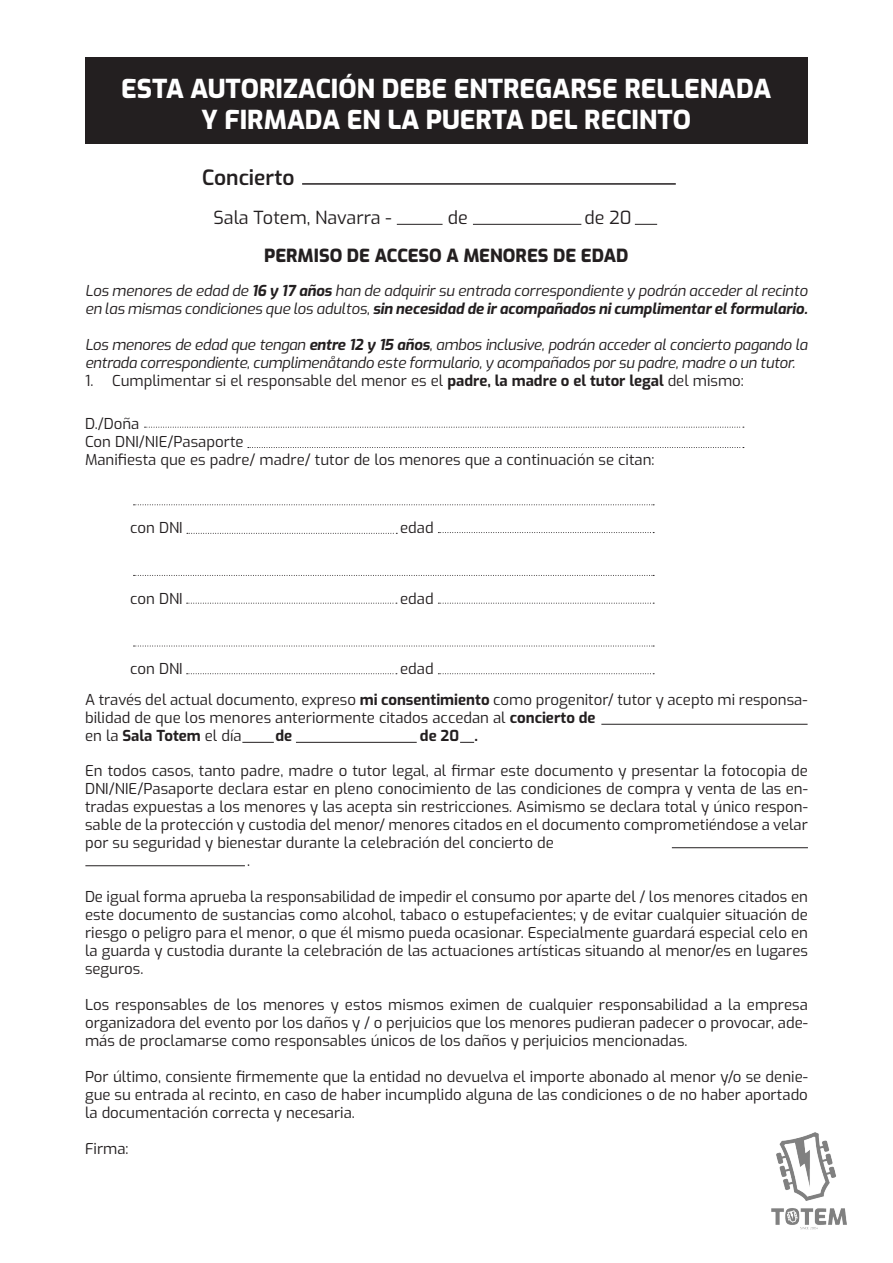
<style>
.page{position:relative;width:893px;height:1263px;background:#fff}
.page>*{position:absolute;margin:0;border:0;box-sizing:border-box;transform-origin:0 0}
.t1{font:800 25.95px "Exo";color:#fff}
.t2{font:600 21px "Exo";color:#231f20}
.t3{font:800 18px "Exo";color:#231f20}
.t4{font:18px "Exo";color:#231f20}
.t5{font:15px/18px "Exo";color:#231f20;text-align:justify}
.t6{font:italic 15px/18px "Exo";letter-spacing:-.02em;color:#231f20}
.t7{font:700 15px "Exo";color:#231f20}
.s1{font-weight:700}
</style>
<div class="page">
<img style="left:771px;top:1132px;width:76px;height:98px">
<div style="left:85px;top:57px;width:723px;height:87px;background:#231f20"></div>
<hr style="left:302px;top:183px;width:374px;height:2px;background:#231f20">
<hr style="left:397px;top:224px;width:46px;height:1px;background:#231f20">
<hr style="left:473px;top:224px;width:108px;height:1px;background:#231f20">
<svg style="left:635px;top:224px;width:22px;height:1px"></svg>
<svg style="left:134px;top:504px;width:520px;height:1px"></svg>
<svg style="left:187px;top:533px;width:210px;height:1px"></svg>
<svg style="left:438px;top:532px;width:216px;height:1px"></svg>
<svg style="left:134px;top:575px;width:520px;height:1px"></svg>
<svg style="left:187px;top:603px;width:210px;height:1px"></svg>
<svg style="left:438px;top:603px;width:216px;height:1px"></svg>
<svg style="left:134px;top:646px;width:520px;height:1px"></svg>
<svg style="left:187px;top:673px;width:210px;height:1px"></svg>
<svg style="left:438px;top:673px;width:216px;height:1px"></svg>
<svg style="left:145px;top:427px;width:599px;height:1px"></svg>
<svg style="left:248px;top:447px;width:496px;height:1px"></svg>
<hr style="left:601px;top:724px;width:207px;height:1px;background:#231f20">
<hr style="left:242px;top:742px;width:32px;height:1px;background:#231f20">
<hr style="left:296px;top:742px;width:121px;height:1px;background:#231f20">
<svg style="left:460px;top:742px;width:14px;height:1px"></svg>
<hr style="left:672px;top:847px;width:136px;height:1px;background:#231f20">
<hr style="left:85px;top:865px;width:160px;height:1px;background:#231f20">
<p class="t1" style="left:121px;top:69px;width:652px">ESTA AUTORIZACIÓN DEBE ENTREGARSE RELLENADA</p>
<p class="t1" style="left:202px;top:100px;width:491px">Y FIRMADA EN LA PUERTA DEL RECINTO</p>
<p class="t2" style="left:202px;top:161px;width:94px">Concierto</p>
<p class="t4" style="left:213px;top:204px;width:180px">Sala Totem, Navarra -</p>
<p class="t4" style="left:448px;top:204px;width:22px">de</p>
<p class="t4" style="left:584px;top:205px;width:49px">de 20</p>
<p class="t3" style="left:264px;top:242px;width:366px">PERMISO DE ACCESO A MENORES DE EDAD</p>
<p class="t6" style="left:85px;top:281px;width:724px">Los menores de edad de <span class="s1">16 y 17 años</span> han de adquirir su entrada correspondiente y podrán acceder al recinto en las mismas condiciones que los adultos, <span class="s1">sin necesidad de ir acompañados ni cumplimentar el formulario.</span></p>
<p class="t6" style="left:85px;top:335px;width:724px">Los menores de edad que tengan <span class="s1">entre 12 y 15 años</span>, ambos inclusive, podrán acceder al concierto pagando la entrada correspondiente, cumplimenåtando este formulario, y acompañados por su padre, madre o un tutor.</p>
<p class="t5" style="left:85px;top:371px;width:660px">1. Cumplimentar si el responsable del menor es el <span class="s1">padre, la madre o el tutor legal</span> del mismo:</p>
<p class="t5" style="left:85px;top:413px;width:56px">D./Doña</p>
<p class="t5" style="left:85px;top:431px;width:160px">Con DNI/NIE/Pasaporte</p>
<p class="t5" style="left:85px;top:449px;width:571px">Manifiesta que es padre/ madre/ tutor de los menores que a continuación se citan:</p>
<p class="t5" style="left:130px;top:518px;width:54px">con DNI</p>
<p class="t5" style="left:400px;top:518px;width:35px">edad</p>
<p class="t5" style="left:130px;top:588px;width:54px">con DNI</p>
<p class="t5" style="left:400px;top:588px;width:35px">edad</p>
<p class="t5" style="left:130px;top:659px;width:54px">con DNI</p>
<p class="t5" style="left:400px;top:659px;width:35px">edad</p>
<p class="t5" style="left:85px;top:690px;width:724px">A través del actual documento, expreso <span class="s1">mi consentimiento</span> como progenitor/ tutor y acepto mi responsa&shy;bilidad de que los menores anteriormente citados accedan al <span class="s1">concierto de</span></p>
<p class="t5" style="left:85px;top:726px;width:158px">en la <span class="s1">Sala Totem</span> el día</p>
<p class="t7" style="left:275px;top:724px;width:18px">de</p>
<p class="t7" style="left:420px;top:724px;width:60px">de 20 .</p>
<p class="t5" style="left:85px;top:761px;width:724px">En todos casos, tanto padre, madre o tutor legal, al firmar este documento y presentar la fotocopia de DNI/NIE/Pasaporte declara estar en pleno conocimiento de las condiciones de compra y venta de las en&shy;tradas expuestas a los menores y las acepta sin restricciones. Asimismo se declara total y único respon&shy;sable de la protección y custodia del menor/ menores citados en el documento comprometiéndose a velar por su seguridad y bienestar durante la celebración del concierto de</p>
<p class="t5" style="left:247px;top:851px;width:4px">.</p>
<p class="t5" style="left:85px;top:887px;width:724px">De igual forma aprueba la responsabilidad de impedir el consumo por aparte del / los menores citados en este documento de sustancias como alcohol, tabaco o estupefacientes; y de evitar cualquier situación de riesgo o peligro para el menor, o que él mismo pueda ocasionar. Especialmente guardará especial celo en la guarda y custodia durante la celebración de las actuaciones artísticas situando al menor/es en lugares seguros.</p>
<p class="t5" style="left:85px;top:995px;width:724px">Los responsables de los menores y estos mismos eximen de cualquier responsabilidad a la empresa organizadora del evento por los daños y / o perjuicios que los menores pudieran padecer o provocar, ade&shy;más de proclamarse como responsables únicos de los daños y perjuicios mencionadas.</p>
<p class="t5" style="left:85px;top:1067px;width:724px">Por último, consiente firmemente que la entidad no devuelva el importe abonado al menor y/o se denie&shy;gue su entrada al recinto, en caso de haber incumplido alguna de las condiciones o de no haber aportado la documentación correcta y necesaria.</p>
<p class="t5" style="left:85px;top:1139px;width:45px">Firma:</p>
</div>
